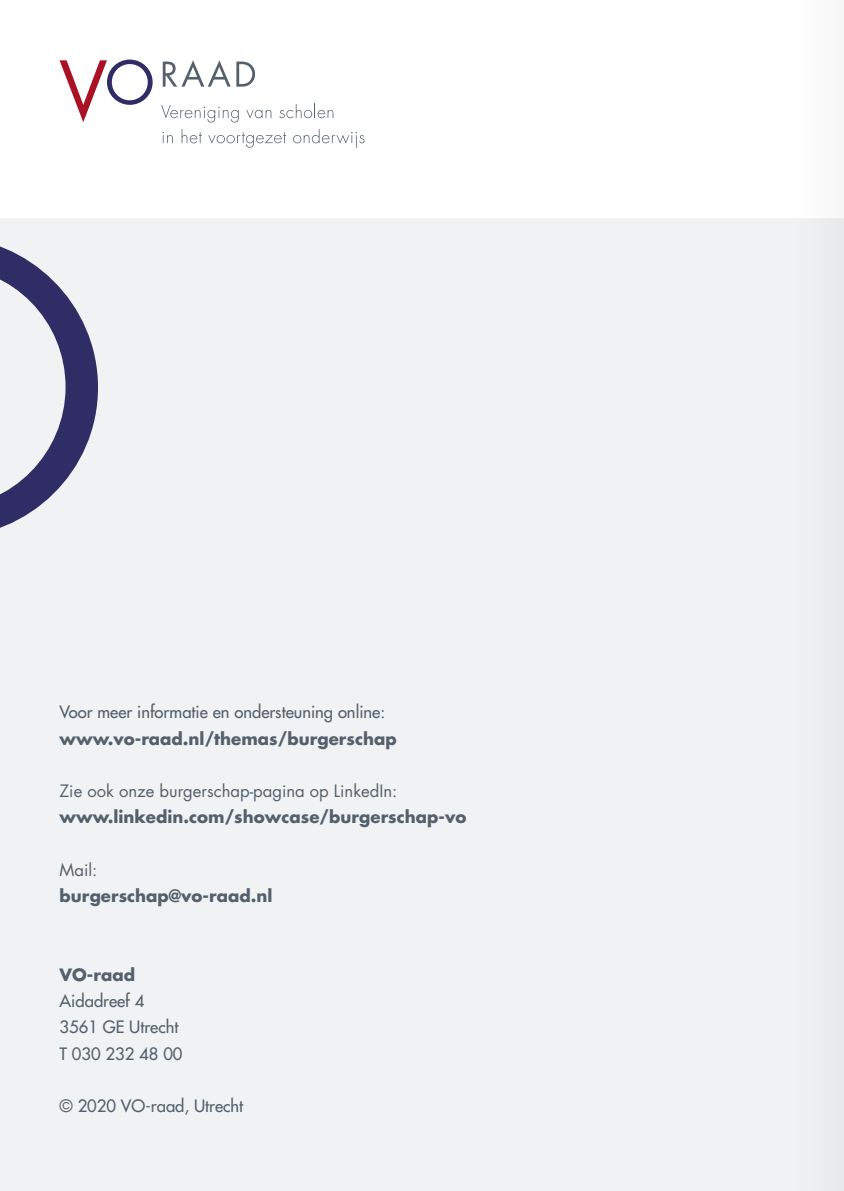
<style>
.page{position:relative;width:844px;height:1191px;background:#fff}
.page>*{position:absolute;margin:0;border:0;box-sizing:border-box;transform-origin:0 0}
.t1{font:700 16.62px "Futura Std";color:#54616c}
.t2{font:500 16.62px/26.2px "Futura Std";color:#54616c}
.t3{font:16.62px "Futura Std";color:#54616c}
</style>
<div class="page">
<div style="left:0;top:218px;width:843px;height:973px;background:#f1f2f4"></div>
<svg style="left:0;top:246px;width:98px;height:282px"></svg>
<svg style="left:60px;top:60px;width:93px;height:62px"></svg>
<svg style="left:163px;top:60px;width:67px;height:27px"></svg>
<svg style="left:236px;top:62px;width:19px;height:25px"></svg>
<svg style="left:161px;top:105px;width:78px;height:18px"></svg>
<svg style="left:246px;top:110px;width:25px;height:8px"></svg>
<svg style="left:279px;top:104px;width:54px;height:14px"></svg>
<svg style="left:162px;top:132px;width:11px;height:11px"></svg>
<svg style="left:181px;top:129px;width:21px;height:14px"></svg>
<svg style="left:208px;top:132px;width:78px;height:16px"></svg>
<svg style="left:293px;top:129px;width:71px;height:19px"></svg>
<div style="left:794px;top:0;width:49px;height:1191px;background:linear-gradient(to right,#f4f4f6,#ebeced)"></div>
<p class="t2" style="left:60px;top:699px;width:327px">Voor meer informatie en ondersteuning online:</p>
<p class="t1" style="left:60px;top:727px;width:338px">www.vo-raad.nl/themas/burgerschap</p>
<p class="t3" style="left:60px;top:780px;width:339px">Zie ook onze burgerschap-pagina op LinkedIn:</p>
<p class="t1" style="left:60px;top:806px;width:408px">www.linkedin.com/showcase/burgerschap-vo</p>
<p class="t3" style="left:60px;top:859px;width:39px">Mail:</p>
<p class="t1" style="left:60px;top:885px;width:214px">burgerschap@vo-raad.nl</p>
<p class="t1" style="left:60px;top:963px;width:77px">VO-raad</p>
<p class="t2" style="left:60px;top:988px;width:124px">Aidadreef 4<br>3561 GE Utrecht<br>T 030 232 48 00</p>
<p class="t2" style="left:60px;top:1093px;width:185px">© 2020 VO-raad, Utrecht</p>
</div>
